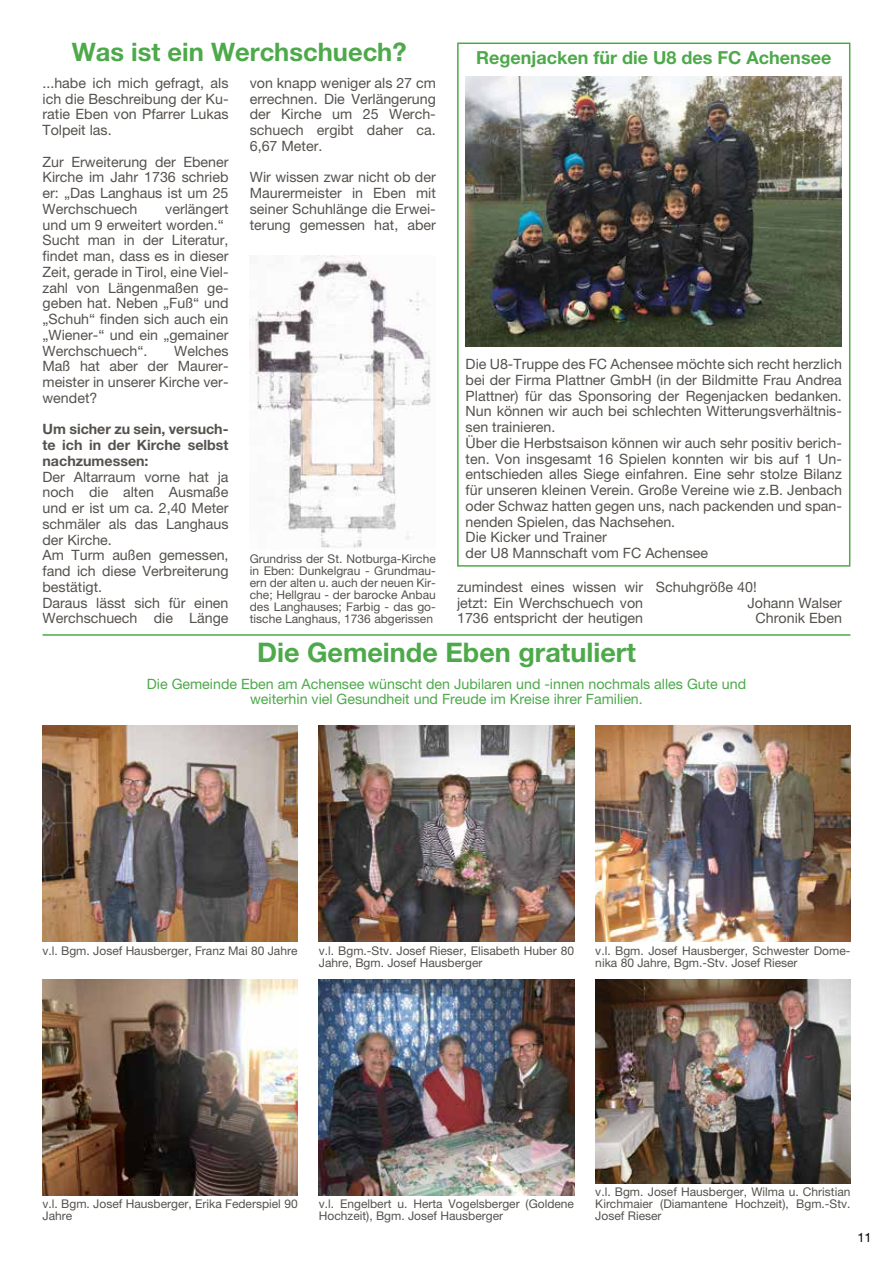
<style>
.page{position:relative;width:893px;height:1263px;background:#fff}
.page>*{position:absolute;margin:0;border:0;box-sizing:border-box;transform-origin:0 0}
.t1{font:700 27px "Helvetica Neue LT Pro";color:#4da94a}
.t2{font:700 25.5px "Helvetica Neue LT Pro";color:#4da94a}
.t3{font:700 18px "Helvetica Neue LT Pro";color:#4da94a}
.t4{font:14.25px/15.8px "Helvetica Neue LT Pro";color:#55524e;text-align:justify}
.t5{font:14.25px/15.8px "Helvetica Neue LT Pro";color:#4da94a;text-align:center}
.t6{font:700 14.25px/15.8px "Helvetica Neue LT Pro";color:#55524e;text-align:justify}
.t7{font:12.75px "Helvetica Neue LT Pro";color:#000}
.t8{font:12px/12px "Helvetica Neue LT Pro";color:#55524e}
</style>
<div class="page">
<hr style="left:43px;top:634px;width:807px;height:2px;background:#4da94a">
<img style="left:250px;top:255px;width:181px;height:294px">
<img style="left:43px;top:725px;width:255px;height:217px">
<img style="left:319px;top:725px;width:255px;height:217px">
<img style="left:595px;top:725px;width:255px;height:217px">
<img style="left:43px;top:979px;width:255px;height:216px">
<img style="left:319px;top:979px;width:255px;height:216px">
<img style="left:595px;top:979px;width:255px;height:204px">
<div style="left:457px;top:43px;width:393px;height:524px;background:#fff;border:2px solid #4da94a"></div>
<img style="left:466px;top:77px;width:376px;height:269px">
<h2 class="t2" style="left:72px;top:36px;width:336px">Was ist ein Werchschuech?</h2>
<p class="t4" style="left:43px;top:75px;width:188px">...habe ich mich gefragt, als ich die Beschreibung der Ku&shy;ratie Eben von Pfarrer Lukas Tolpeit las.</p>
<p class="t4" style="left:43px;top:154px;width:188px">Zur Erweiterung der Ebener Kirche im Jahr 1736 schrieb er: „Das Langhaus ist um 25<br>Werchschuech</p>
<p class="t3" style="left:476px;top:46px;width:357px">Regenjacken für die U8 des FC Achensee</p>
<p class="t4" style="left:250px;top:75px;width:188px">von knapp weniger als 27 cm errechnen. Die Verlängerung der Kirche um 25 Werch&shy;schuech ergibt daher ca.<br>6,67 Meter.</p>
<p class="t4" style="left:250px;top:169px;width:188px">Wir wissen zwar nicht ob der Maurermeister in Eben mit seiner Schuhlänge die Erwei&shy;terung gemessen hat, aber</p>
<p class="t4" style="left:43px;top:201px;width:188px;text-align:left;text-indent:123px">verlängert und um 9 erweitert worden.“<br>Sucht man in der Literatur, findet man, dass es in dieser<br>Zeit, gerade in Tirol, eine Viel&shy;zahl von Längenmaßen ge&shy;geben hat. Neben „Fuß“ und „Schuh“ finden sich auch ein „Wiener-“ und ein „gemainer<br>Werchschuech“.</p>
<p class="t4" style="left:43px;top:342px;width:188px;text-indent:132px">Welches Maß hat aber der Maurer&shy;meister in unserer Kirche ver&shy;wendet?</p>
<p class="t6" style="left:43px;top:421px;width:188px">Um sicher zu sein, versuch&shy;te ich in der Kirche selbst nachzumessen:</p>
<p class="t4" style="left:43px;top:468px;width:188px;text-align:left">Der Altarraum vorne hat ja noch die alten Ausmaße und er ist um ca. 2,40 Meter schmäler als das Langhaus der Kirche.<br>Am Turm außen gemessen, fand ich diese Verbreiterung bestätigt.<br>Daraus lässt sich für einen<br>Werchschuech die Länge</p>
<p class="t4" style="left:466px;top:356px;width:378px;text-align:left">Die U8-Truppe des FC Achensee möchte sich recht herzlich bei der Firma Plattner GmbH (in der Bildmitte Frau Andrea Plattner) für das Sponsoring der Regenjacken bedanken.<br>Nun können wir auch bei schlechten Witterungsverhältnis&shy;sen trainieren.<br>Über die Herbstsaison können wir auch sehr positiv berich&shy;ten. Von insgesamt 16 Spielen konnten wir bis auf 1 Un&shy;entschieden alles Siege einfahren. Eine sehr stolze Bilanz für unseren kleinen Verein. Große Vereine wie z.B. Jenbach oder Schwaz hatten gegen uns, nach packenden und span&shy;nenden Spielen, das Nachsehen.<br>Die Kicker und Trainer<br>der U8 Mannschaft vom FC Achensee</p>
<p class="t8" style="left:250px;top:553px;width:188px;text-align:justify">Grundriss der St. Notburga-Kirche in Eben: Dunkelgrau - Grundmau&shy;ern der alten u. auch der neuen Kir&shy;che; Hellgrau - der barocke Anbau des Langhauses; Farbig - das go&shy;tische Langhaus, 1736 abgerissen</p>
<h1 class="t1" style="left:257px;top:636px;width:380px">Die Gemeinde Eben gratuliert</h1>
<p class="t5" style="left:147px;top:675px;width:601px">Die Gemeinde Eben am Achensee wünscht den Jubilaren und -innen nochmals alles Gute und weiterhin viel Gesundheit und Freude im Kreise ihrer Familien.</p>
<p class="t4" style="left:656px;top:579px;width:102px">Schuhgröße 40!</p>
<p class="t4" style="left:747px;top:595px;width:96px">Johann Walser</p>
<p class="t4" style="left:756px;top:610px;width:88px">Chronik Eben</p>
<p class="t4" style="left:457px;top:579px;width:188px">zumindest eines wissen wir jetzt: Ein Werchschuech von 1736 entspricht der heutigen</p>
<p class="t8" style="left:43px;top:944px;width:256px">v.l. Bgm. Josef Hausberger, Franz Mai 80 Jahre</p>
<p class="t8" style="left:319px;top:944px;width:257px">v.l. Bgm.-Stv. Josef Rieser, Elisabeth Huber 80<br>Jahre, Bgm. Josef Hausberger</p>
<p class="t8" style="left:595px;top:944px;width:257px">v.l. Bgm. Josef Hausberger, Schwester Dome&shy;nika 80 Jahre, Bgm.-Stv. Josef Rieser</p>
<p class="t8" style="left:43px;top:1198px;width:257px">v.l. Bgm. Josef Hausberger, Erika Federspiel 90<br>Jahre</p>
<p class="t8" style="left:319px;top:1198px;width:257px">v.l. Engelbert u. Herta Vogelsberger (Goldene<br>Hochzeit), Bgm. Josef Hausberger</p>
<p class="t8" style="left:595px;top:1186px;width:257px;text-align:justify">v.l. Bgm. Josef Hausberger, Wilma u. Christian Kirchmaier (Diamantene Hochzeit), Bgm.-Stv.<br>Josef Rieser</p>
<p class="t7" style="left:857px;top:1229px;width:16px">11</p>
</div>
